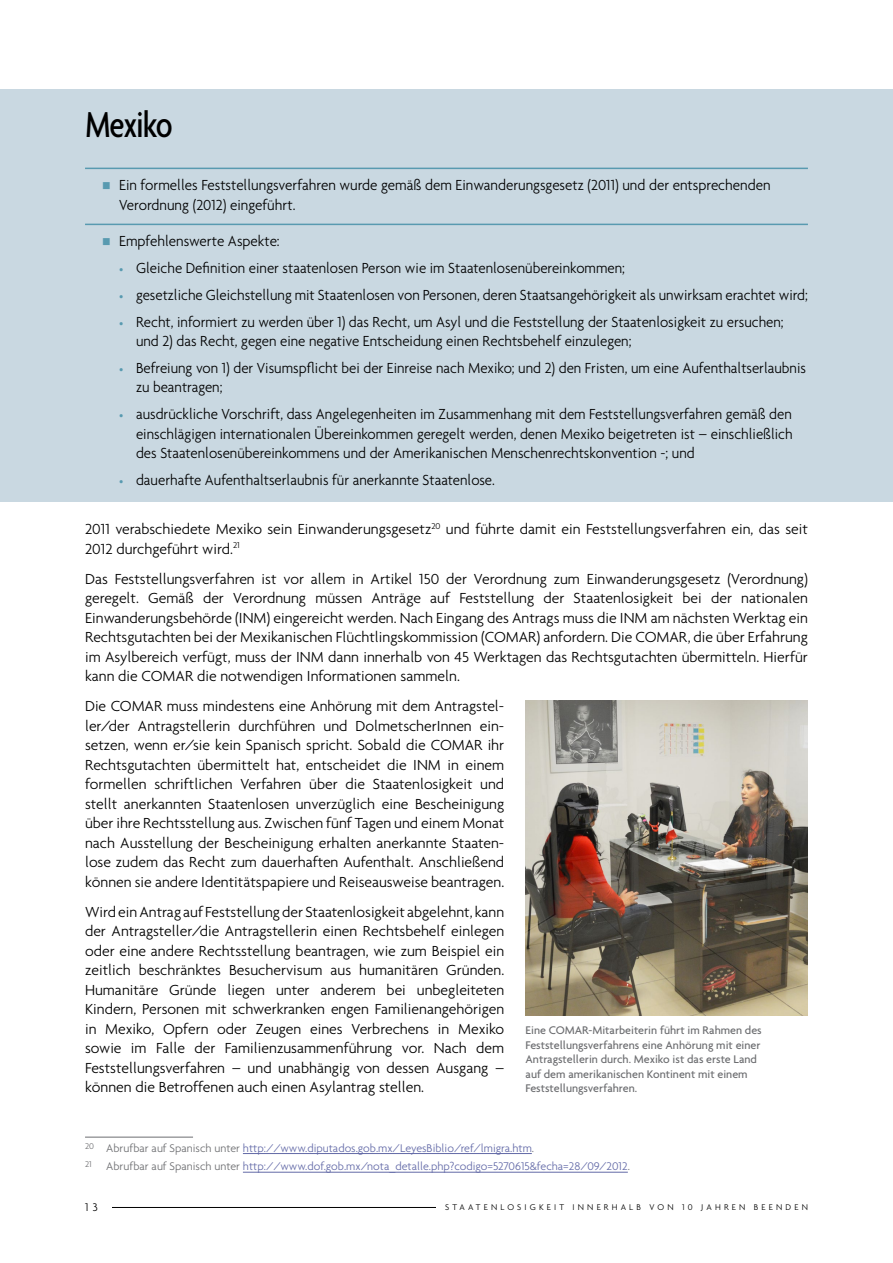
<style>
.page{position:relative;width:893px;height:1263px;background:#fff}
.page>*{position:absolute;margin:0;border:0;box-sizing:border-box;transform-origin:0 0}
.t1{font:500 condensed 39px "Agenda";letter-spacing:-.03em;color:#000;scale:.96 1}
.t2{font:300 15.75px/19.5px "Agenda";color:#000;text-align:justify}
.t3{font:300 15.75px/19.5px "Agenda";color:#000;scale:.95 1}
.t4{font:300 15.75px/19.5px "Agenda";color:#000;scale:.96 1}
.t5{font:500 12px/14.4px "Agenda";color:#6d6e71}
.t6{font:300 12px/18.6px "Agenda";color:#6269a7}
.t7{font:300 12px "Agenda";color:#000}
.t8{font:300 9px "Agenda";letter-spacing:.35em;color:#000}
.s1{color:#589ab0}
.s2{font-size:12px;color:#589ab0}
.s3{color:#6d6e71}
</style>
<div class="page">
<hr style="left:111px;top:1207px;width:351px;height:1px;background:#000">
<div style="left:437px;top:1199px;width:371px;height:15px;background:#fff"></div>
<div style="left:0;top:89px;width:893px;height:413px;background:#c9d8e1"></div>
<hr style="left:85px;top:168px;width:723px;height:1px;background:#589ab0">
<hr style="left:85px;top:224px;width:723px;height:1px;background:#589ab0">
<hr style="left:85px;top:1137px;width:108px;height:1px;background:#6d6e71">
<hr style="left:243px;top:1153px;width:289px;height:1px;background:#6269a7">
<hr style="left:243px;top:1172px;width:385px;height:1px;background:#6269a7">
<img style="left:525px;top:700px;width:283px;height:315px">
<h1 class="t1" style="left:85px;top:102px;width:93px">Mexiko</h1>
<p class="t4" style="left:119px;top:175px;width:680px;text-indent:-17px"><span class="s1">■</span> Ein formelles Feststellungsverfahren wurde gemäß dem Einwanderungsgesetz (2011) und der entsprechenden<br>Verordnung (2012) eingeführt.</p>
<p class="t4" style="left:102px;top:231px;width:187px"><span class="s1">■</span> Empfehlenswerte Aspekte:</p>
<p class="t3" style="left:119px;top:258px;width:534px"><span class="s2">•</span> Gleiche Definition einer staatenlosen Person wie im Staatenlosenübereinkommen;</p>
<p class="t3" style="left:119px;top:285px;width:727px"><span class="s2">•</span> gesetzliche Gleichstellung mit Staatenlosen von Personen, deren Staatsangehörigkeit als unwirksam erachtet wird;</p>
<p class="t3" style="left:136px;top:311px;width:683px;text-indent:-17px"><span class="s2">•</span> Recht, informiert zu werden über 1) das Recht, um Asyl und die Feststellung der Staatenlosigkeit zu ersuchen; und 2) das Recht, gegen eine negative Entscheidung einen Rechtsbehelf einzulegen;</p>
<p class="t3" style="left:136px;top:358px;width:707px;text-indent:-17px"><span class="s2">•</span> Befreiung von 1) der Visumspflicht bei der Einreise nach Mexiko; und 2) den Fristen, um eine Aufenthaltserlaubnis zu beantragen;</p>
<p class="t3" style="left:136px;top:404px;width:693px;text-align:justify;text-indent:-17px"><span class="s2">•</span> ausdrückliche Vorschrift, dass Angelegenheiten im Zusammenhang mit dem Feststellungsverfahren gemäß den einschlägigen internationalen Übereinkommen geregelt werden, denen Mexiko beigetreten ist – einschließlich des Staatenlosenübereinkommens und der Amerikanischen Menschenrechtskonvention -; und</p>
<p class="t3" style="left:119px;top:470px;width:397px"><span class="s2">•</span> dauerhafte Aufenthaltserlaubnis für anerkannte Staatenlose.</p>
<p class="t2" style="left:85px;top:519px;width:724px">2011 verabschiedete Mexiko sein Einwanderungsgesetz<sup>20</sup> und führte damit ein Feststellungsverfahren ein, das seit<br>2012 durchgeführt wird.<sup>21</sup></p>
<p class="t2" style="left:85px;top:569px;width:724px">Das Feststellungsverfahren ist vor allem in Artikel 150 der Verordnung zum Einwanderungsgesetz (Verordnung) geregelt. Gemäß der Verordnung müssen Anträge auf Feststellung der Staatenlosigkeit bei der nationalen Einwanderungsbehörde (INM) eingereicht werden. Nach Eingang des Antrags muss die INM am nächsten Werktag ein Rechtsgutachten bei der Mexikanischen Flüchtlingskommission (COMAR) anfordern. Die COMAR, die über Erfahrung im Asylbereich verfügt, muss der INM dann innerhalb von 45 Werktagen das Rechtsgutachten übermitteln. Hierfür kann die COMAR die notwendigen Informationen sammeln.</p>
<p class="t2" style="left:85px;top:696px;width:421px">Die COMAR muss mindestens eine Anhörung mit dem Antragstel&shy;ler/der Antragstellerin durchführen und DolmetscherInnen ein&shy;setzen, wenn er/sie kein Spanisch spricht. Sobald die COMAR ihr Rechtsgutachten übermittelt hat, entscheidet die INM in einem formellen schriftlichen Verfahren über die Staatenlosigkeit und stellt anerkannten Staatenlosen unverzüglich eine Bescheinigung über ihre Rechtsstellung aus. Zwischen fünf Tagen und einem Monat nach Ausstellung der Bescheinigung erhalten anerkannte Staaten&shy;lose zudem das Recht zum dauerhaften Aufenthalt. Anschließend können sie andere Identitätspapiere und Reiseausweise beantragen.</p>
<p class="t2" style="left:85px;top:902px;width:421px">Wird ein Antrag auf Feststellung der Staatenlosigkeit abgelehnt, kann der Antragsteller/die Antragstellerin einen Rechtsbehelf einlegen oder eine andere Rechtsstellung beantragen, wie zum Beispiel ein zeitlich beschränktes Besuchervisum aus humanitären Gründen.<br>Humanitäre Gründe liegen unter anderem bei unbegleiteten Kindern, Personen mit schwerkranken engen Familienangehörigen in Mexiko, Opfern oder Zeugen eines Verbrechens in Mexiko sowie im Falle der Familienzusammenführung vor. Nach dem Feststellungsverfahren – und unabhängig von dessen Ausgang – können die Betroffenen auch einen Asylantrag stellen.</p>
<p class="t5" style="left:525px;top:1023px;width:238px">Eine COMAR-Mitarbeiterin führt im Rahmen des Feststellungsverfahrens eine Anhörung mit einer Antragstellerin durch. Mexiko ist das erste Land auf dem amerikanischen Kontinent mit einem Feststellungsverfahren.</p>
<p class="t6" style="left:85px;top:1138px;width:546px"><sup>20</sup> <span class="s3">Abrufbar auf Spanisch unter</span> http://www.diputados.gob.mx/LeyesBiblio/ref/lmigra.htm<span class="s3">.<br></span><sup>21</sup> <span class="s3">Abrufbar auf Spanisch unter</span> http://www.dof.gob.mx/nota_detalle.php?codigo=5270615&amp;fecha=28/09/2012<span class="s3">.</span></p>
<p class="t7" style="left:85px;top:1200px;width:14px">1 3</p>
<p class="t8" style="left:445px;top:1202px;width:364px">STAATENLOSIGKEIT INNERHALB VON 10 JAHREN BEENDEN</p>
</div>
